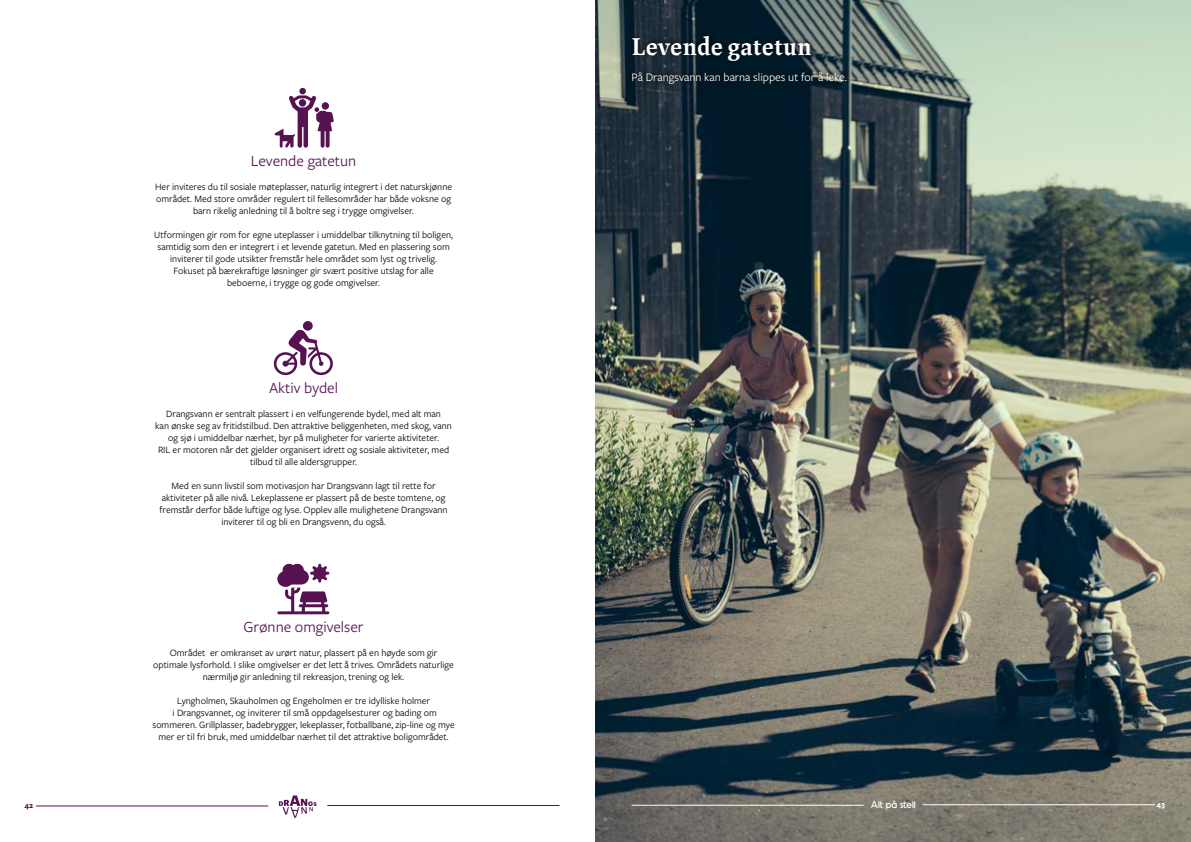
<style>
.page{position:relative;width:1191px;height:842px;background:#fff}
.page>*{position:absolute;margin:0;border:0;box-sizing:border-box;transform-origin:0 0}
.t1{font:700 25px "Lapture Display";letter-spacing:-.005em;color:#fff}
.t2{font:16px "Freight Sans Pro";color:#571252}
.t3{font:12px "Freight Sans Pro";color:#fff}
.t4{font:10px/12px "Freight Sans Pro";color:#000;text-align:center}
.t5{font:10px "Oduda";color:#fff}
.t6{font:700 8px "Freight Sans Pro";color:#571252}
.t7{font:700 8px "Freight Sans Pro";color:#fff}
</style>
<div class="page">
<hr style="left:327px;top:805px;width:232px;height:1px;background:#571252">
<hr style="left:36px;top:806px;width:232px;height:1px;background:#571252">
<svg style="left:279px;top:795px;width:38px;height:23px"></svg>
<div style="left:299px;top:88px;width:7px;height:6px;background:#571252;border-radius:50%"></div>
<svg style="left:274px;top:95px;width:60px;height:53px"></svg>
<div style="left:299px;top:99px;width:7px;height:8px;background:#571252;border-radius:50%"></div>
<svg style="left:277px;top:563px;width:52px;height:51px"></svg>
<svg style="left:273px;top:321px;width:60px;height:55px"></svg>
<img style="left:595px;top:0;width:596px;height:842px">
<div style="left:626px;top:31px;width:225px;height:58px;background:#000;opacity:.75"></div>
<hr style="left:922px;top:804px;width:233px;height:1px;background:#fff">
<hr style="left:631px;top:805px;width:232px;height:1px;background:#fff">
<p class="t6" style="left:25px;top:800px;width:10px">42</p>
<h2 class="t2" style="left:251px;top:150px;width:107px">Levende gatetun</h2>
<p class="t4" style="left:155px;top:180px;width:298px">Her inviteres du til sosiale møteplasser, naturlig integrert i det naturskjønne området. Med store områder regulert til fellesområder har både voksne og barn rikelig anledning til å boltre seg i trygge omgivelser.</p>
<p class="t4" style="left:154px;top:228px;width:300px">Utformingen gir rom for egne uteplasser i umiddelbar tilknytning til boligen, samtidig som den er integrert i et levende gatetun. Med en plassering som inviterer til gode utsikter fremstår hele området som lyst og trivelig.<br>Fokuset på bærekraftige løsninger gir svært positive utslag for alle beboerne, i trygge og gode omgivelser.</p>
<h2 class="t2" style="left:269px;top:377px;width:71px">Aktiv bydel</h2>
<p class="t4" style="left:155px;top:408px;width:298px">Drangsvann er sentralt plassert i en velfungerende bydel, med alt man<br>kan ønske seg av fritidstilbud. Den attraktive beliggenheten, med skog, vann og sjø i umiddelbar nærhet, byr på muligheter for varierte aktiviteter.<br>RIL er motoren når det gjelder organisert idrett og sosiale aktiviteter, med tilbud til alle aldersgrupper.</p>
<p class="t4" style="left:160px;top:480px;width:289px">Med en sunn livstil som motivasjon har Drangsvann lagt til rette for aktiviteter på alle nivå. Lekeplassene er plassert på de beste tomtene, og fremstår derfor både luftige og lyse. Opplev alle mulighetene Drangsvann inviterer til og bli en Drangsvenn, du også.</p>
<h2 class="t2" style="left:243px;top:616px;width:122px">Grønne omgivelser</h2>
<p class="t4" style="left:153px;top:647px;width:302px">Området er omkranset av urørt natur, plassert på en høyde som gir optimale lysforhold. I slike omgivelser er det lett å trives. Områdets naturlige nærmiljø gir anledning til rekreasjon, trening og lek.</p>
<p class="t4" style="left:152px;top:695px;width:304px">Lyngholmen, Skauholmen og Engeholmen er tre idylliske holmer<br>i Drangsvannet, og inviterer til små oppdagelsesturer og bading om sommeren. Grillplasser, badebrygger, lekeplasser, fotballbane, zip-line og mye mer er til fri bruk, med umiddelbar nærhet til det attraktive boligområdet.</p>
<h1 class="t1" style="left:631px;top:31px;width:182px">Levende gatetun</h1>
<p class="t3" style="left:631px;top:69px;width:217px">På Drangsvann kan barna slippes ut for å leke.</p>
<p class="t5" style="left:871px;top:798px;width:46px">Alt på stell</p>
<p class="t7" style="left:1156px;top:799px;width:10px">43</p>
</div>
